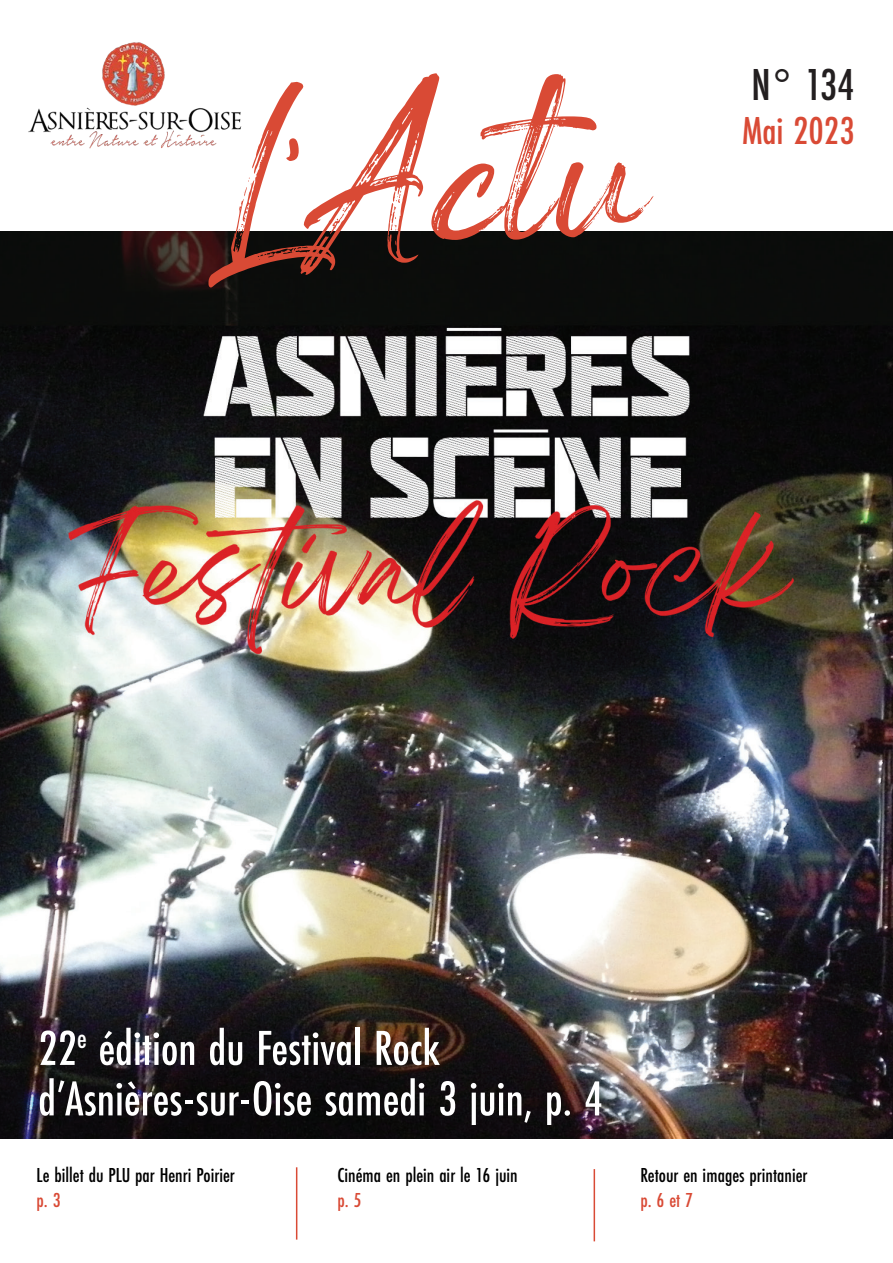
<style>
.page{position:relative;width:893px;height:1263px;background:#fff}
.page>*{position:absolute;margin:0;border:0;box-sizing:border-box;transform-origin:0 0}
.t1{font:208.05px "Spartwell";color:#d94a35}
.Titre{font:500 51px "Futura PT Cond";color:#fff}
.t2{font:500 46.5px "Futura PT Cond";color:#231f20}
.t3{font:500 40.5px "Futura PT Cond";color:#d94a35}
.t4{font:500 21px "Futura PT Cond";color:#000}
.t5{font:500 21px "Futura PT Cond";color:#d94a35}
</style>
<div class="page">
<img style="left:28px;top:42px;width:214px;height:107px">
<img style="left:0;top:232px;width:893px;height:907px">
<hr style="left:594px;top:1169px;width:1px;height:72px;background:#d94a35">
<hr style="left:296px;top:1167px;width:1px;height:72px;background:#d94a35">
<p class="t1" style="left:219px;top:39px;width:428px">L’Actu</p>
<h3 class="t2" style="left:751px;top:57px;width:105px">N° 134</h3>
<h3 class="t3" style="left:742px;top:107px;width:114px">Mai 2023</h3>
<p class="Titre" style="left:38px;top:1018px;width:403px">22<sup>e</sup> édition du Festival Rock</p>
<p class="Titre" style="left:38px;top:1068px;width:567px">d’Asnières-sur-Oise samedi 3 juin, p. 4</p>
<p class="t4" style="left:37px;top:1163px;width:200px">Le billet du PLU par Henri Poirier</p>
<p class="t5" style="left:37px;top:1188px;width:26px">p. 3</p>
<p class="t4" style="left:337px;top:1163px;width:182px">Cinéma en plein air le 16 juin</p>
<p class="t5" style="left:337px;top:1188px;width:26px">p. 5</p>
<p class="t4" style="left:640px;top:1163px;width:169px">Retour en images printanier</p>
<p class="t5" style="left:640px;top:1188px;width:54px">p. 6 et 7</p>
</div>
